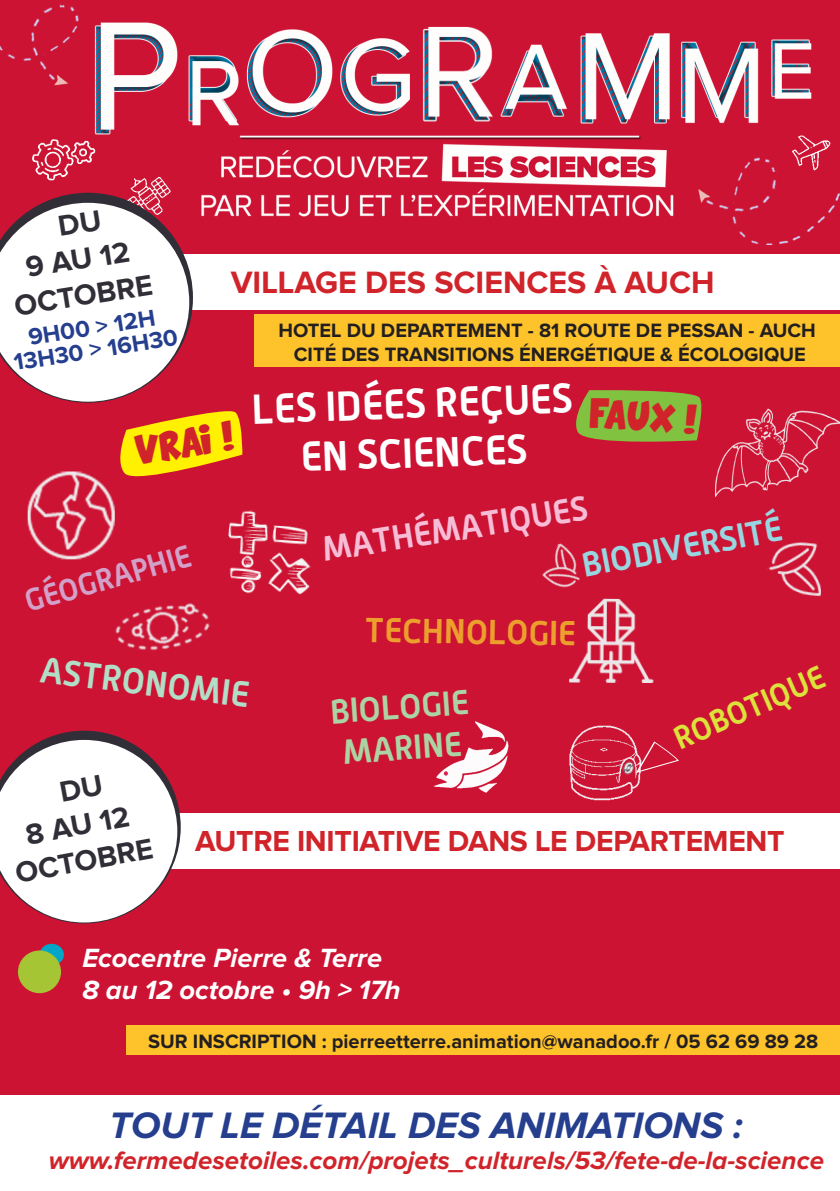
<style>
.page{position:relative;width:840px;height:1191px;background:#fff}
.page>*{position:absolute;margin:0;border:0;box-sizing:border-box;transform-origin:0 0}
.t1{font:700 41.2px "Alwyn OT";color:#fff}
.t2{font:italic 700 38.2px "Proxima Nova";color:#253f8e}
.t3{font:700 35.6px "Alwyn OT";color:#b2ddc6}
.t4{font:700 34px "Alwyn OT";color:#acd3a3}
.t5{font:700 34px "Alwyn OT";color:#f7bdd7}
.t6{font:700 34px "Alwyn OT";color:#98d7e2}
.t7{font:700 34px "Alwyn OT";color:#ec9f2d}
.t8{font:700 32px "Proxima Nova";color:#d1232a}
.t9{font:700 31.6px "Alwyn OT";color:#dce23b}
.t10{font:700 30.8px "Alwyn OT";color:#d2a1c9}
.t11{font:700 30px "Proxima Nova";letter-spacing:-.01em;color:#d1232a}
.t12{font:700 29.8px "Proxima Nova";color:#312e38}
.t13{font:italic 700 27.2px "Proxima Nova";color:#fff}
.t14{font:italic 700 26px "Proxima Nova";color:#d1232a}
.t15{font:700 24px "Proxima Nova";color:#253f8e}
.t16{font:700 20px "Proxima Nova";color:#231f20}
.t17{font:20px "Comix Loud";color:#d1232a}
</style>
<div class="page">
<img style="left:0;top:0;width:839px;height:245px">
<div style="left:0;top:245px;width:839px;height:849px;background:#cc1333"></div>
<svg style="left:576px;top:390px;width:126px;height:52px;background:#88b03e"></svg>
<div style="left:0;top:254px;width:839px;height:56px;background:#fff"></div>
<img style="left:715px;top:408px;width:124px;height:89px">
<img style="left:27px;top:486px;width:88px;height:74px">
<img style="left:64px;top:534px;width:146px;height:117px">
<img style="left:767px;top:542px;width:54px;height:55px">
<img style="left:542px;top:543px;width:38px;height:45px">
<img style="left:569px;top:598px;width:84px;height:85px">
<div style="left:0;top:813px;width:839px;height:56px;background:#fff"></div>
<svg style="left:0;top:193px;width:193px;height:10px;background:#9c2940"></svg>
<img style="left:228px;top:510px;width:83px;height:85px">
<div style="left:39px;top:943px;width:25px;height:22px;background:#02a7c7;border-radius:50%"></div>
<div style="left:18px;top:950px;width:43px;height:43px;background:#a5c534;border-radius:50%"></div>
<div style="left:126px;top:1025px;width:713px;height:30px;background:#fec22a"></div>
<div style="left:254px;top:315px;width:585px;height:52px;background:#fec22a"></div>
<img style="left:433px;top:721px;width:76px;height:72px">
<img style="left:569px;top:725px;width:72px;height:76px">
<svg style="left:615px;top:739px;width:64px;height:34px"></svg>
<svg style="left:0;top:203px;width:242px;height:283px"></svg>
<svg style="left:0;top:730px;width:181px;height:193px"></svg>
<p class="t12" style="left:24px;top:254px;width:107px;rotate:-9deg">9 AU 12</p>
<p class="t12" style="left:12px;top:292px;width:141px;rotate:-9deg">OCTOBRE</p>
<p class="t15" style="left:27px;top:326px;width:130px;rotate:-9deg">9H00 &gt; 12H</p>
<p class="t15" style="left:12px;top:352px;width:167px;rotate:-9deg">13H30 &gt; 16H30</p>
<p class="t8" style="left:230px;top:267px;width:485px">VILLAGE DES SCIENCES À AUCH</p>
<p class="t16" style="left:278px;top:321px;width:538px">HOTEL DU DEPARTEMENT - 81 ROUTE DE PESSAN - AUCH</p>
<p class="t16" style="left:294px;top:345px;width:513px">CITÉ DES TRANSITIONS ÉNERGÉTIQUE &amp; ÉCOLOGIQUE</p>
<p class="t17" style="left:134px;top:441px;width:100px;rotate:-9deg">VRAI !</p>
<p class="t10" style="left:20px;top:583px;width:173px;rotate:-16deg">GÉOGRAPHIE</p>
<p class="t1" style="left:251px;top:383px;width:322px;rotate:-2deg">LES IDÉES REÇUES</p>
<p class="t17" style="left:561px;top:401px;width:137px;rotate:4deg">fFAUX !</p>
<p class="t1" style="left:299px;top:431px;width:228px;rotate:-2deg">EN SCIENCES</p>
<p class="t5" style="left:319px;top:528px;width:270px;rotate:-9deg">MATHÉMATIQUES</p>
<p class="t6" style="left:578px;top:545px;width:204px;rotate:-11deg">BIODIVERSITÉ</p>
<p class="t7" style="left:365px;top:608px;width:212px;rotate:1deg">TECHNOLOGIE</p>
<p class="t3" style="left:44px;top:647px;width:211px;rotate:7deg">ASTRONOMIE</p>
<p class="t4" style="left:329px;top:690px;width:140px;rotate:-4deg">BIOLOGIE</p>
<p class="t4" style="left:341px;top:730px;width:120px;rotate:-4deg">MARINE</p>
<p class="t9" style="left:667px;top:720px;width:162px;rotate:-23deg">ROBOTIQUE</p>
<p class="t12" style="left:23px;top:822px;width:107px;rotate:-11deg">8 AU 12</p>
<p class="t12" style="left:13px;top:860px;width:141px;rotate:-11deg">OCTOBRE</p>
<p class="t11" style="left:195px;top:827px;width:590px">AUTRE INITIATIVE DANS LE DEPARTEMENT</p>
<p class="t13" style="left:82px;top:945px;width:301px">Ecocentre Pierre &amp; Terre</p>
<p class="t13" style="left:82px;top:977px;width:320px">8 au 12 octobre • 9h &gt; 17h</p>
<p class="t16" style="left:148px;top:1032px;width:671px">SUR INSCRIPTION : pierreetterre.animation@wanadoo.fr / 05 62 69 89 28</p>
<p class="t2" style="left:109px;top:1107px;width:634px">TOUT LE DÉTAIL DES ANIMATIONS :</p>
<p class="t14" style="left:49px;top:1148px;width:776px">www.fermedesetoiles.com/projets_culturels/53/fete-de-la-science</p>
</div>
